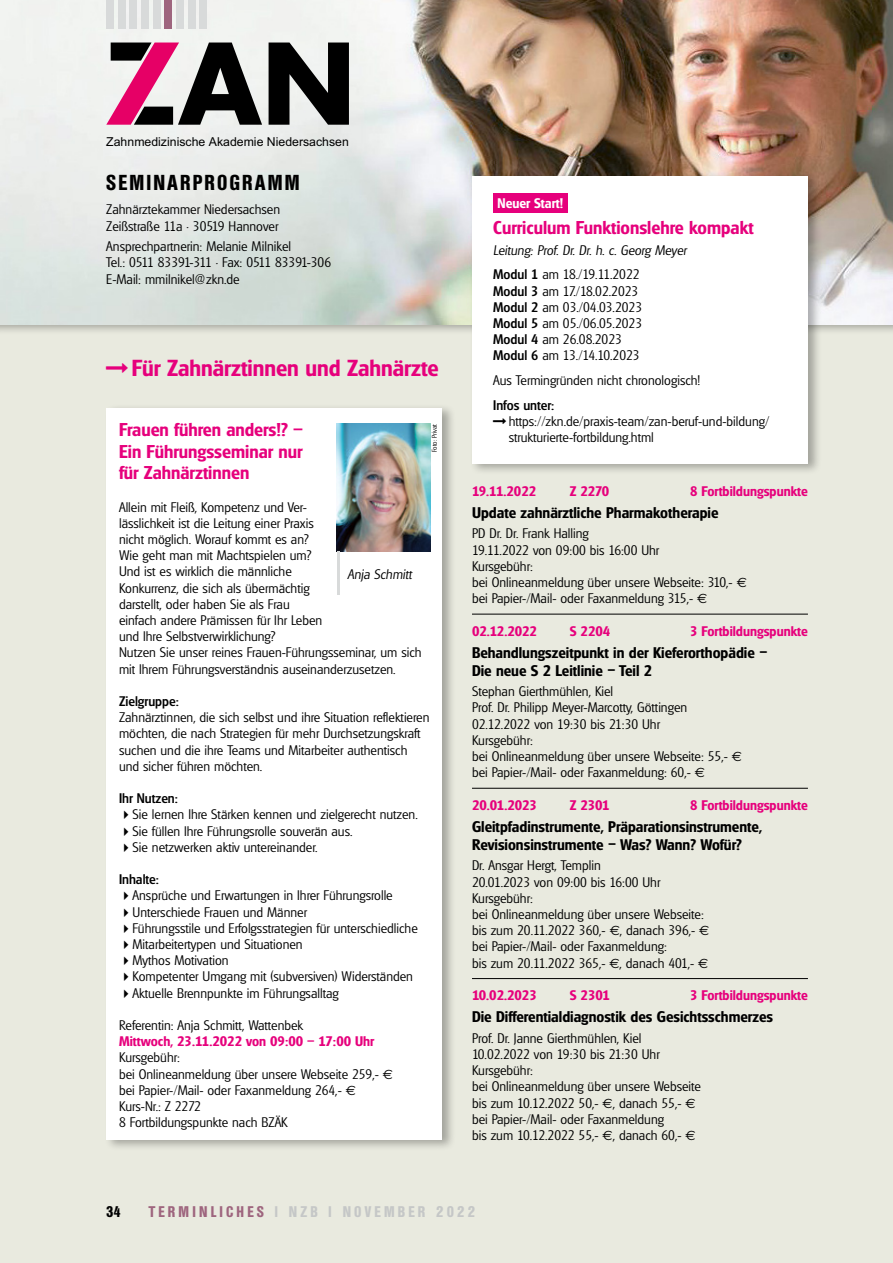
<style>
.page{position:relative;width:893px;height:1263px;background:#e9eadf}
.page>*{position:absolute;margin:0;border:0;box-sizing:border-box;transform-origin:0 0}
.t1{font:600 22.5px "Glasgow";color:#e6007c}
.t2{font:700 condensed 21px "Olympia";letter-spacing:.1em;color:#000}
.t3{font:600 18px/21.6px "Glasgow";color:#e6007c;text-align:justify}
.t4{font:600 15px/18px "Glasgow";color:#000}
.t5{font:700 condensed 15px "Olympia";letter-spacing:.215em;color:#c5c7c7}
.t6{font:700 condensed 15px "Olympia";color:#000}
.t7{font:300 13.5px/16.2px "Glasgow";color:#000}
.t8{font:600 13.5px "Glasgow";color:#e6007c}
.t9{font:italic 300 13.5px/24.8px "Glasgow";color:#000}
.t10{font:500 13.5px "Glasgow";color:#000}
.t11{font:600 13.5px "Glasgow";color:#fff}
.t12{font:12.3px "Arial";color:#000}
.t13{font:300 6.75px "Glasgow";color:#000}
.s1{font-family:"Euro Sans";font-weight:400}
.s2{font-weight:500;font-style:normal}
.s3{font-style:normal}
.s4{font-weight:500}
.s5{color:#9e657e}
</style>
<div class="page">
<img style="left:0;top:0;width:893px;height:324px">
<hr style="left:472px;top:614px;width:336px;height:1px;background:#000">
<hr style="left:472px;top:788px;width:336px;height:1px;background:#000">
<hr style="left:472px;top:978px;width:336px;height:1px;background:#000">
<div style="left:106px;top:0;width:8px;height:28px;background:#d8dada"></div>
<div style="left:118px;top:0;width:8px;height:28px;background:#d8dada"></div>
<div style="left:130px;top:0;width:7px;height:28px;background:#d8dada"></div>
<div style="left:141px;top:0;width:8px;height:28px;background:#d8dada"></div>
<div style="left:153px;top:0;width:8px;height:28px;background:#d8dada"></div>
<div style="left:165px;top:0;width:7px;height:28px;background:#9e657e"></div>
<div style="left:176px;top:0;width:8px;height:28px;background:#d8dada"></div>
<div style="left:188px;top:0;width:8px;height:28px;background:#d8dada"></div>
<div style="left:200px;top:0;width:7px;height:28px;background:#d8dada"></div>
<svg style="left:269px;top:43px;width:80px;height:82px;background:#474747"></svg>
<svg style="left:106px;top:43px;width:156px;height:82px"></svg>
<div style="left:104px;top:403px;width:352px;height:748px;background:#000;opacity:.3"></div>
<div style="left:106px;top:409px;width:336px;height:731px;background:#fff"></div>
<img style="left:337px;top:424px;width:93px;height:127px">
<hr style="left:337px;top:551px;width:3px;height:44px;background:#d8dada">
<div style="left:469px;top:171px;width:353px;height:303px;background:#000;opacity:.3"></div>
<div style="left:472px;top:176px;width:336px;height:287px;background:#fff"></div>
<div style="left:493px;top:193px;width:74px;height:20px;background:#e6007c"></div>
<p class="t12" style="left:106px;top:134px;width:244px">Zahnmedizinische Akademie Niedersachsen</p>
<h2 class="t2" style="left:106px;top:170px;width:195px">SEMINARPROGRAMM</h2>
<p class="t7" style="left:106px;top:201px;width:175px">Zahnärztekammer Niedersachsen<br>Zeißstraße 11a · 30519 Hannover</p>
<p class="t7" style="left:106px;top:238px;width:226px">Ansprechpartnerin: Melanie Milnikel<br>Tel.: 0511 83391-311 · Fax: 0511 83391-306<br>E-Mail: mmilnikel@zkn.de</p>
<h1 class="t1" style="left:132px;top:354px;width:308px">Für Zahnärztinnen und Zahnärzte</h1>
<h3 class="t3" style="left:119px;top:418px;width:185px">Frauen führen anders!? – Ein Führungsseminar nur für Zahnärztinnen</h3>
<p class="t7" style="left:119px;top:498px;width:304px">Allein mit Fleiß, Kompetenz und Ver-<br>lässlichkeit ist die Leitung einer Praxis<br>nicht möglich. Worauf kommt es an?<br>Wie geht man mit Machtspielen um?<br>Und ist es wirklich die männliche<br>Konkurrenz, die sich als übermächtig<br>darstellt, oder haben Sie als Frau<br>einfach andere Prämissen für Ihr Leben<br>und Ihre Selbstverwirklichung?<br>Nutzen Sie unser reines Frauen-Führungsseminar, um sich mit Ihrem Führungsverständnis auseinanderzusetzen.</p>
<p class="t10" style="left:119px;top:693px;width:61px">Zielgruppe:</p>
<p class="t7" style="left:119px;top:709px;width:312px">Zahnärztinnen, die sich selbst und ihre Situation reflektieren möchten, die nach Strategien für mehr Durchsetzungskraft suchen und die ihre Teams und Mitarbeiter authentisch und sicher führen möchten.</p>
<p class="t10" style="left:119px;top:790px;width:60px">Ihr Nutzen:</p>
<p class="t7" style="left:133px;top:806px;width:287px">Sie lernen Ihre Stärken kennen und zielgerecht nutzen.<br>Sie füllen Ihre Führungsrolle souverän aus.<br>Sie netzwerken aktiv untereinander.</p>
<p class="t10" style="left:119px;top:871px;width:42px">Inhalte:</p>
<p class="t7" style="left:133px;top:887px;width:287px">Ansprüche und Erwartungen in Ihrer Führungsrolle Unterschiede Frauen und Männer<br>Führungsstile und Erfolgsstrategien für unterschiedliche Mitarbeitertypen und Situationen<br>Mythos Motivation<br>Kompetenter Umgang mit (subversiven) Widerständen Aktuelle Brennpunkte im Führungsalltag</p>
<p class="t7" style="left:119px;top:1017px;width:186px">Referentin: Anja Schmitt, Wattenbek</p>
<p class="t8" style="left:119px;top:1033px;width:257px">Mittwoch, 23.11.2022 von 09:00 – 17:00 Uhr</p>
<p class="t7" style="left:119px;top:1049px;width:275px">Kursgebühr:<br>bei Onlineanmeldung über unsere Webseite 259,- <span class="s1">€ </span>bei Papier-/Mail- oder Faxanmeldung 264,- <span class="s1">€<br></span>Kurs-Nr.: Z 2272<br>8 Fortbildungspunkte nach BZÄK</p>
<p class="t13" style="left:430px;top:452px;width:30px;rotate:-90deg">Foto: Privat</p>
<p class="t9" style="left:347px;top:561px;width:66px">Anja Schmitt</p>
<p class="t11" style="left:497px;top:195px;width:67px">Neuer Start!</p>
<h3 class="t3" style="left:493px;top:217px;width:262px">Curriculum Funktionslehre kompakt</h3>
<p class="t9" style="left:493px;top:237px;width:195px">Leitung: Prof. Dr. Dr. h. c. Georg Meyer<br><span class="s2">Modul 1</span> <span class="s3">am 18./19.11.2022</span></p>
<p class="t7" style="left:493px;top:283px;width:150px"><span class="s4">Modul 3</span> am 17./18.02.2023<br><span class="s4">Modul 2</span> am 03./04.03.2023<br><span class="s4">Modul 5</span> am 05./06.05.2023<br><span class="s4">Modul 4</span> am 26.08.2023<br><span class="s4">Modul 6</span> am 13./14.10.2023</p>
<p class="t7" style="left:493px;top:372px;width:209px">Aus Termingründen nicht chronologisch!</p>
<p class="t10" style="left:493px;top:397px;width:63px">Infos unter:</p>
<p class="t7" style="left:509px;top:413px;width:262px">https://zkn.de/praxis-team/zan-beruf-und-bildung/ strukturierte-fortbildung.html</p>
<p class="t8" style="left:472px;top:482px;width:66px">19.11.2022</p>
<p class="t8" style="left:570px;top:482px;width:41px">Z 2270</p>
<p class="t8" style="left:690px;top:482px;width:119px">8 Fortbildungspunkte</p>
<p class="t4" style="left:472px;top:503px;width:248px">Update zahnärztliche Pharmakotherapie</p>
<p class="t7" style="left:472px;top:525px;width:276px">PD Dr. Dr. Frank Halling<br>19.11.2022 von 09:00 bis 16:00 Uhr<br>Kursgebühr:<br>bei Onlineanmeldung über unsere Webseite: 310,- <span class="s1">€ </span>bei Papier-/Mail- oder Faxanmeldung 315,- <span class="s1">€</span></p>
<p class="t8" style="left:472px;top:622px;width:67px">02.12.2022</p>
<p class="t8" style="left:570px;top:622px;width:42px">S 2204</p>
<p class="t8" style="left:690px;top:622px;width:119px">3 Fortbildungspunkte</p>
<p class="t4" style="left:472px;top:643px;width:297px">Behandlungszeitpunkt in der Kieferorthopädie -<br>Die neue S 2 Leitlinie - Teil 2</p>
<p class="t7" style="left:472px;top:683px;width:271px">Stephan Gierthmühlen, Kiel<br>Prof. Dr. Philipp Meyer-Marcotty, Göttingen 02.12.2022 von 19:30 bis 21:30 Uhr<br>Kursgebühr:<br>bei Onlineanmeldung über unsere Webseite: 55,- <span class="s1">€ </span>bei Papier-/Mail- oder Faxanmeldung: 60,- <span class="s1">€</span></p>
<p class="t8" style="left:472px;top:796px;width:67px">20.01.2023</p>
<p class="t8" style="left:570px;top:796px;width:41px">Z 2301</p>
<p class="t8" style="left:690px;top:796px;width:119px">8 Fortbildungspunkte</p>
<p class="t4" style="left:472px;top:817px;width:292px">Gleitpfadinstrumente, Präparationsinstrumente,<br>Revisionsinstrumente - Was? Wann? Wofür?</p>
<p class="t7" style="left:472px;top:857px;width:239px">Dr. Ansgar Hergt, Templin<br>20.01.2023 von 09:00 bis 16:00 Uhr Kursgebühr:<br>bei Onlineanmeldung über unsere Webseite: bis zum 20.11.2022 360,- <span class="s1">€</span>, danach 396,- <span class="s1">€ </span>bei Papier-/Mail- oder Faxanmeldung:<br>bis zum 20.11.2022 365,- <span class="s1">€</span>, danach 401,- <span class="s1">€</span></p>
<p class="t8" style="left:472px;top:987px;width:66px">10.02.2023</p>
<p class="t8" style="left:570px;top:987px;width:42px">S 2301</p>
<p class="t8" style="left:690px;top:987px;width:119px">3 Fortbildungspunkte</p>
<p class="t4" style="left:472px;top:1008px;width:303px">Die Differentialdiagnostik des Gesichtsschmerzes</p>
<p class="t7" style="left:472px;top:1030px;width:231px">Prof. Dr. Janne Gierthmühlen, Kiel 10.02.2022 von 19:30 bis 21:30 Uhr Kursgebühr:<br>bei Onlineanmeldung über unsere Webseite bis zum 10.12.2022 50,- <span class="s1">€</span>, danach 55,- <span class="s1">€ </span>bei Papier-/Mail- oder Faxanmeldung<br>bis zum 10.12.2022 55,- <span class="s1">€</span>, danach 60,- <span class="s1">€</span></p>
<p class="t6" style="left:106px;top:1203px;width:16px">34</p>
<p class="t5" style="left:149px;top:1203px;width:328px"><span class="s5">TERMINLICHES</span> | NZB | NOVEMBER 2022</p>
</div>
